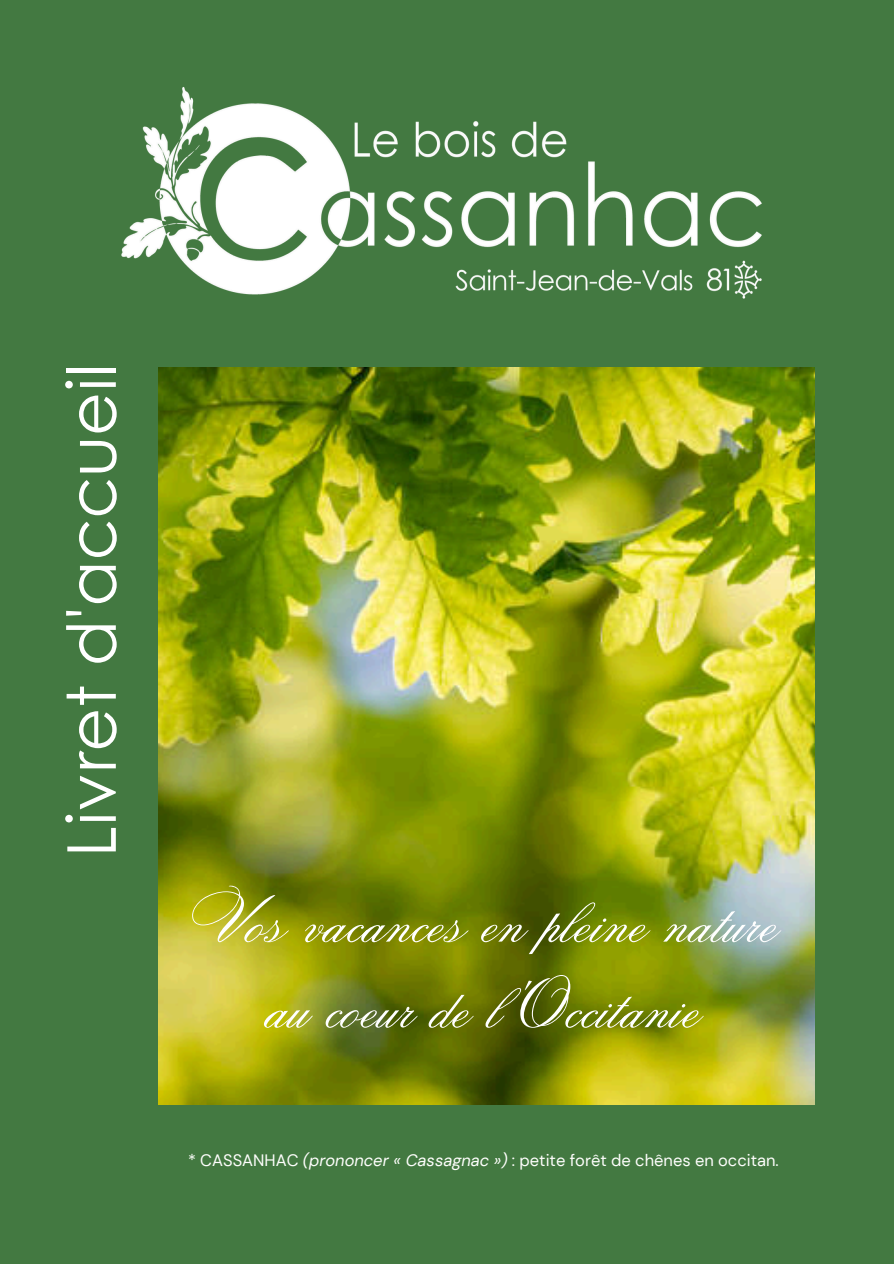
<style>
.page{position:relative;width:894px;height:1264px;background:#fff}
.page>*{position:absolute;margin:0;border:0;box-sizing:border-box;transform-origin:0 0}
.t1{font:67.5px "Century Gothic";color:#fff}
.t2{font:66px/85.5px "Citadel Script Pro";color:#fff;text-align:center}
.t3{font:16.5px "DM Sans";color:#fefefc}
.s1{font-style:italic}
</style>
<div class="page">
<div style="left:0;top:0;width:893px;height:1263px;background:#437941"></div>
<img style="left:158px;top:367px;width:656px;height:737px">
<img style="left:121px;top:87px;width:641px;height:212px">
<p class="t1" style="left:40px;top:857px;width:495px;rotate:-90deg">Livret d'accueil</p>
<p class="t2" style="left:192px;top:877px;width:590px">Vos vacances en pleine nature au coeur de l'Occitanie</p>
<h1 class="t3" style="left:188px;top:1149px;width:592px">* CASSANHAC <span class="s1">(prononcer « Cassagnac »)</span> : petite forêt de chênes en occitan.</h1>
</div>
